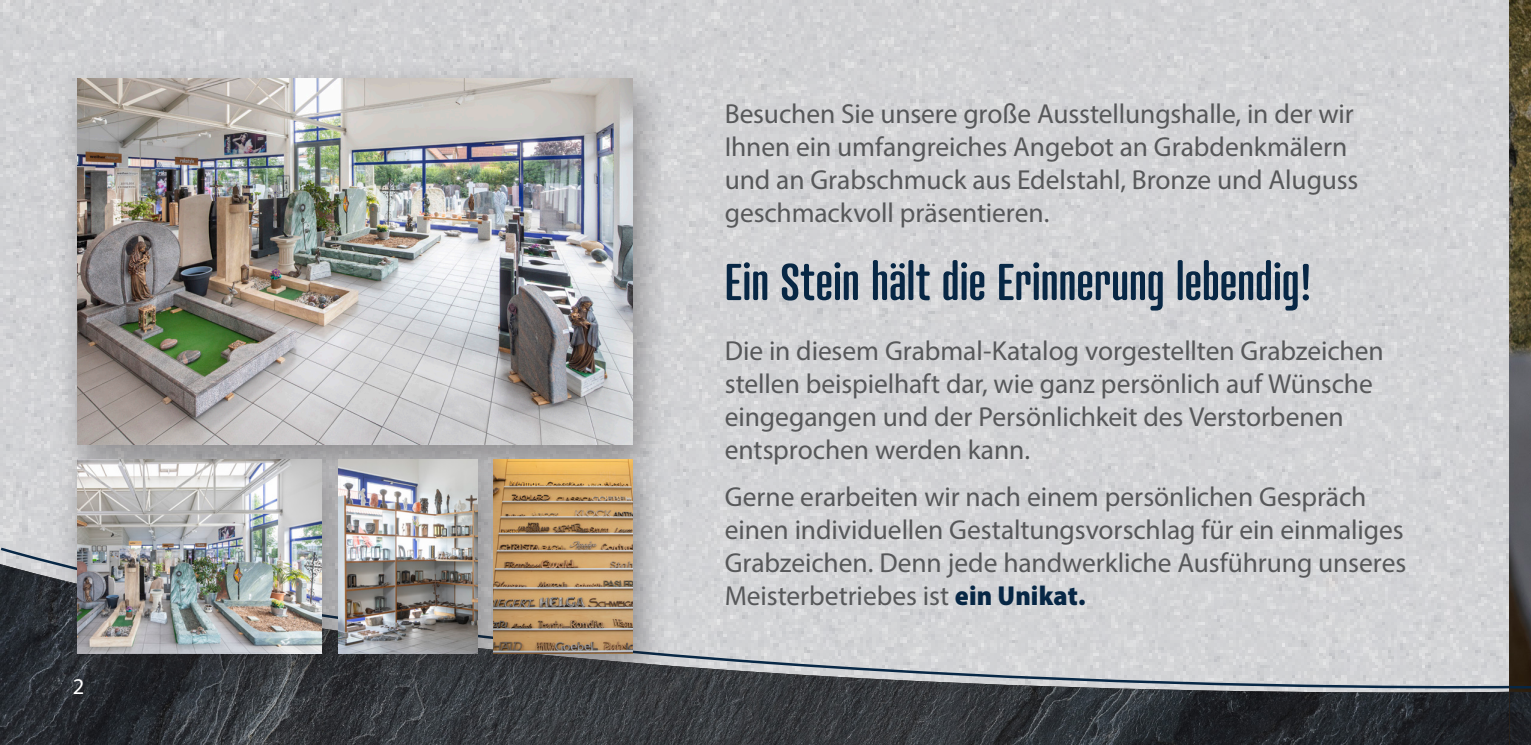
<style>
.page{position:relative;width:1531px;height:745px;background:#fff}
.page>*{position:absolute;margin:0;border:0;box-sizing:border-box;transform-origin:0 0}
.t1{font:700 50px "Atrament";letter-spacing:-.005em;color:#072745}
.t2{font:27.5px/33px "Myriad Pro";letter-spacing:-.005em;color:#57585a}
.t3{font:22.5px "Myriad Pro";color:#fff}
.s1{font-weight:900;font-stretch:semi-condensed;color:#072745}
</style>
<div class="page">
<img style="left:0;top:0;width:1510px;height:545px">
<img style="left:0;top:697px;width:1507px;height:47px">
<svg style="left:0;top:545px;width:1507px;height:152px;background:#bbbdc0"></svg>
<div style="left:53px;top:61px;width:618px;height:429px;background:#231f20;opacity:.4"></div>
<img style="left:78px;top:78px;width:554px;height:363px">
<div style="left:53px;top:441px;width:307px;height:257px;background:#231f20;opacity:.4"></div>
<img style="left:78px;top:459px;width:236px;height:193px">
<div style="left:314px;top:441px;width:202px;height:257px;background:#231f20;opacity:.4"></div>
<img style="left:338px;top:459px;width:131px;height:193px">
<div style="left:469px;top:441px;width:202px;height:257px;background:#231f20;opacity:.4"></div>
<img style="left:493px;top:459px;width:139px;height:193px">
<img style="left:1510px;top:0;width:21px;height:447px">
<svg style="left:1507px;top:447px;width:24px;height:297px;background:#494747"></svg>
<p class="t3" style="left:73px;top:672px;width:13px">2</p>
<p class="t2" style="left:725px;top:97px;width:635px">Besuchen Sie unsere große Ausstellungshalle, in der wir Ihnen ein umfangreiches Angebot an Grabdenkmälern und an Grabschmuck aus Edelstahl, Bronze und Aluguss geschmackvoll präsentieren.</p>
<h1 class="t1" style="left:725px;top:254px;width:591px">Ein Stein hält die Erinnerung lebendig!</h1>
<p class="t2" style="left:725px;top:333px;width:660px">Die in diesem Grabmal-Katalog vorgestellten Grabzeichen stellen beispielhaft dar, wie ganz persönlich auf Wünsche eingegangen und der Persönlichkeit des Verstorbenen entsprochen werden kann.</p>
<p class="t2" style="left:725px;top:479px;width:683px">Gerne erarbeiten wir nach einem persönlichen Gespräch einen individuellen Gestaltungsvorschlag für ein einmaliges Grabzeichen. Denn jede handwerkliche Ausführung unseres Meisterbetriebes ist <span class="s1">ein Unikat.</span></p>
</div>
